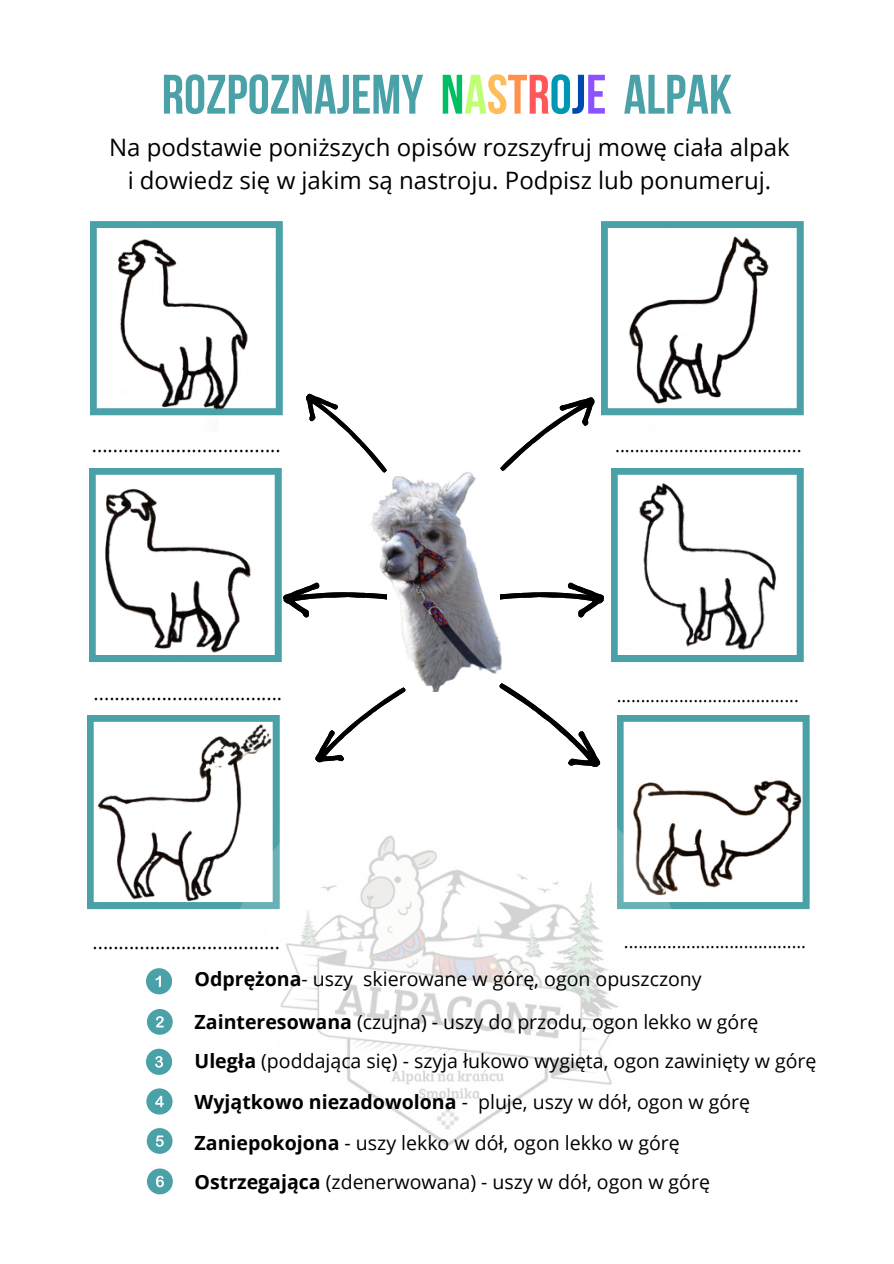
<style>
.page{position:relative;width:894px;height:1264px;background:#fff}
.page>*{position:absolute;margin:0;border:0;box-sizing:border-box;transform-origin:0 0}
.t1{font:700 55.5px "Bebas Neue";color:#4aa1a8}
.t2{font:24px/32.7px "Open Sans";color:#000;text-align:center}
.t3{font:19.65px "Open Sans";color:#000}
.t4{font:19.5px "Open Sans";color:#000}
.t5{font:18.45px "Open Sans";color:#000}
.t6{font:18px "Open Sans";color:#000}
.s1{color:#00bf63}
.s2{color:#c1ff72}
.s3{color:#ffbd59}
.s4{color:#ff914d}
.s5{color:#ff5757}
.s6{color:#0097b2}
.s7{color:#004aad}
.s8{color:#8c52ff}
.s9{font-weight:700}
</style>
<div class="page">
<svg style="left:505px;top:691px;width:95px;height:76px"></svg>
<svg style="left:353px;top:691px;width:52px;height:38px"></svg>
<img style="left:367px;top:446px;width:142px;height:245px">
<img style="left:89px;top:426px;width:278px;height:269px">
<img style="left:87px;top:688px;width:266px;height:222px">
<img style="left:559px;top:221px;width:245px;height:187px">
<img style="left:89px;top:221px;width:257px;height:210px">
<img style="left:509px;top:408px;width:295px;height:288px">
<img style="left:600px;top:672px;width:210px;height:238px">
<div style="left:146px;top:968px;width:26px;height:26px;background:#4aa1a8;border-radius:50%"></div>
<svg style="left:155px;top:975px;width:6px;height:12px"></svg>
<div style="left:147px;top:1008px;width:26px;height:26px;background:#4aa1a8;border-radius:50%"></div>
<svg style="left:156px;top:1016px;width:8px;height:11px"></svg>
<div style="left:146px;top:1048px;width:26px;height:26px;background:#4aa1a8;border-radius:50%"></div>
<svg style="left:155px;top:1056px;width:8px;height:11px"></svg>
<div style="left:146px;top:1088px;width:26px;height:26px;background:#4aa1a8;border-radius:50%"></div>
<svg style="left:155px;top:1095px;width:9px;height:12px"></svg>
<div style="left:147px;top:1128px;width:25px;height:25px;background:#4aa1a8;border-radius:50%"></div>
<svg style="left:156px;top:1135px;width:8px;height:11px"></svg>
<div style="left:147px;top:1168px;width:26px;height:26px;background:#4aa1a8;border-radius:50%"></div>
<svg style="left:156px;top:1175px;width:8px;height:12px"></svg>
<img style="left:223px;top:762px;width:464px;height:463px;border-radius:50%">
<p class="t1" style="left:162px;top:72px;width:571px">ROZPOZNAJEMY <span class="s1">N</span><span class="s2">A</span><span class="s3">S</span><span class="s4">T</span><span class="s5">R</span><span class="s6">O</span><span class="s7">J</span><span class="s8">E</span> ALPAK</p>
<p class="t2" style="left:109px;top:130px;width:682px">Na podstawie poniższych opisów rozszyfruj mowę ciała alpak i dowiedz się w jakim są nastroju. Podpisz lub ponumeruj.</p>
<p class="t3" style="left:92px;top:431px;width:190px">....................................</p>
<p class="t5" style="left:615px;top:432px;width:188px">......................................</p>
<p class="t3" style="left:94px;top:679px;width:190px">....................................</p>
<p class="t6" style="left:616px;top:683px;width:183px">......................................</p>
<p class="t6" style="left:623px;top:928px;width:183px">......................................</p>
<p class="t4" style="left:194px;top:965px;width:508px"><span class="s9">Odprężona</span>- uszy skierowane w górę, ogon opuszczony</p>
<p class="t4" style="left:194px;top:1008px;width:565px"><span class="s9">Zainteresowana</span> (czujna) - uszy do przodu, ogon lekko w górę</p>
<p class="t4" style="left:93px;top:928px;width:189px">....................................</p>
<p class="t4" style="left:194px;top:1047px;width:623px"><span class="s9">Uległa</span> (poddająca się) - szyja łukowo wygięta, ogon zawinięty w górę</p>
<p class="t4" style="left:194px;top:1088px;width:557px"><span class="s9">Wyjątkowo niezadowolona</span> - pluje, uszy w dół, ogon w górę</p>
<p class="t4" style="left:194px;top:1129px;width:486px"><span class="s9">Zaniepokojona</span> - uszy lekko w dół, ogon lekko w górę</p>
<p class="t4" style="left:194px;top:1168px;width:517px"><span class="s9">Ostrzegająca</span> (zdenerwowana) - uszy w dół, ogon w górę</p>
</div>
